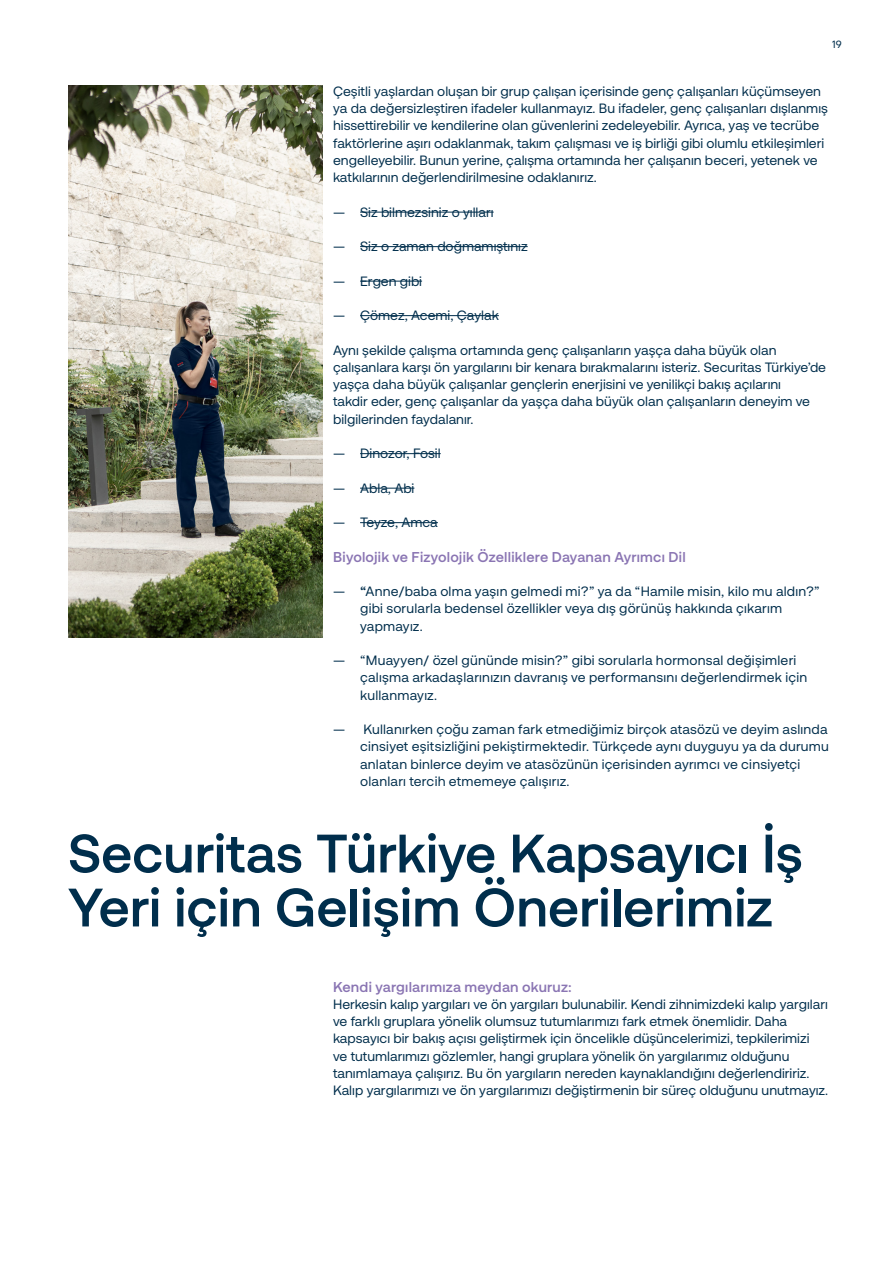
<style>
.page{position:relative;width:893px;height:1263px;background:#fff}
.page>*{position:absolute;margin:0;border:0;box-sizing:border-box;transform-origin:0 0}
.t1{font:700 54px/54px "Securitas Pro";color:#002e4c}
.t2{font:700 14.25px "Securitas Pro";letter-spacing:.015em;color:#8a75b3}
.t3{font:13.5px/17.2px "Securitas Pro";color:#002e4c}
.t4{font:10.5px "Securitas Pro";color:#002e4c}
.s1{font-weight:700}
</style>
<div class="page">
<hr style="left:360px;top:212px;width:134px;height:1px;background:#002e4c">
<hr style="left:360px;top:246px;width:168px;height:1px;background:#002e4c">
<hr style="left:360px;top:281px;width:62px;height:1px;background:#002e4c">
<hr style="left:360px;top:315px;width:139px;height:1px;background:#002e4c">
<hr style="left:360px;top:453px;width:81px;height:1px;background:#002e4c">
<hr style="left:360px;top:488px;width:54px;height:1px;background:#002e4c">
<hr style="left:360px;top:522px;width:78px;height:1px;background:#002e4c">
<img style="left:68px;top:85px;width:254px;height:553px">
<p class="t4" style="left:832px;top:37px;width:11px">19</p>
<p class="t3" style="left:333px;top:82px;width:496px">Çeşitli yaşlardan oluşan bir grup çalışan içerisinde genç çalışanları küçümseyen ya da değersizleştiren ifadeler kullanmayız. Bu ifadeler, genç çalışanları dışlanmış hissettirebilir ve kendilerine olan güvenlerini zedeleyebilir. Ayrıca, yaş ve tecrübe faktörlerine aşırı odaklanmak, takım çalışması ve iş birliği gibi olumlu etkileşimleri engelleyebilir. Bunun yerine, çalışma ortamında her çalışanın beceri, yetenek ve katkılarının değerlendirilmesine odaklanırız.</p>
<p class="t3" style="left:333px;top:203px;width:162px">— Siz bilmezsiniz o yılları</p>
<p class="t3" style="left:333px;top:238px;width:196px">— Siz o zaman doğmamıştınız</p>
<p class="t3" style="left:333px;top:272px;width:90px">— Ergen gibi</p>
<p class="t3" style="left:333px;top:307px;width:167px">— Çömez, Acemi, Çaylak</p>
<p class="t3" style="left:333px;top:341px;width:494px">Aynı şekilde çalışma ortamında genç çalışanların yaşça daha büyük olan çalışanlara karşı ön yargılarını bir kenara bırakmalarını isteriz. Securitas Türkiye’de yaşça daha büyük çalışanlar gençlerin enerjisini ve yenilikçi bakış açılarını<br>takdir eder, genç çalışanlar da yaşça daha büyük olan çalışanların deneyim ve bilgilerinden faydalanır.</p>
<p class="t3" style="left:333px;top:445px;width:109px">— Dinozor, Fosil</p>
<p class="t3" style="left:333px;top:479px;width:83px">— Abla, Abi</p>
<p class="t3" style="left:333px;top:514px;width:106px">— Teyze, Amca</p>
<p class="t2" style="left:333px;top:548px;width:354px">Biyolojik ve Fizyolojik Özelliklere Dayanan Ayrımcı Dil</p>
<p class="t3" style="left:360px;top:583px;width:461px;text-indent:-27px">— <span class="s1">“</span>Anne/baba olma yaşın gelmedi mi?” ya da “Hamile misin, kilo mu aldın?” gibi sorularla bedensel özellikler veya dış görünüş hakkında çıkarım yapmayız.</p>
<p class="t3" style="left:360px;top:652px;width:449px;text-indent:-27px">— “Muayyen/ özel gününde misin?” gibi sorularla hormonsal değişimleri çalışma arkadaşlarınızın davranış ve performansını değerlendirmek için kullanmayız.</p>
<p class="t3" style="left:360px;top:721px;width:470px;text-indent:-27px">— Kullanırken çoğu zaman fark etmediğimiz birçok atasözü ve deyim aslında cinsiyet eşitsizliğini pekiştirmektedir. Türkçede aynı duyguyu ya da durumu anlatan binlerce deyim ve atasözünün içerisinden ayrımcı ve cinsiyetçi olanları tercih etmemeye çalışırız.</p>
<h1 class="t1" style="left:68px;top:826px;width:736px">Securitas Türkiye Kapsayıcı İş<br>Yeri için Gelişim Önerilerimiz</h1>
<p class="t2" style="left:333px;top:978px;width:240px">Kendi yargılarımıza meydan okuruz:</p>
<p class="t3" style="left:333px;top:995px;width:497px">Herkesin kalıp yargıları ve ön yargıları bulunabilir. Kendi zihnimizdeki kalıp yargıları ve farklı gruplara yönelik olumsuz tutumlarımızı fark etmek önemlidir. Daha kapsayıcı bir bakış açısı geliştirmek için öncelikle düşüncelerimizi, tepkilerimizi<br>ve tutumlarımızı gözlemler, hangi gruplara yönelik ön yargılarımız olduğunu tanımlamaya çalışırız. Bu ön yargıların nereden kaynaklandığını değerlendiririz.<br>Kalıp yargılarımızı ve ön yargılarımızı değiştirmenin bir süreç olduğunu unutmayız.</p>
</div>
